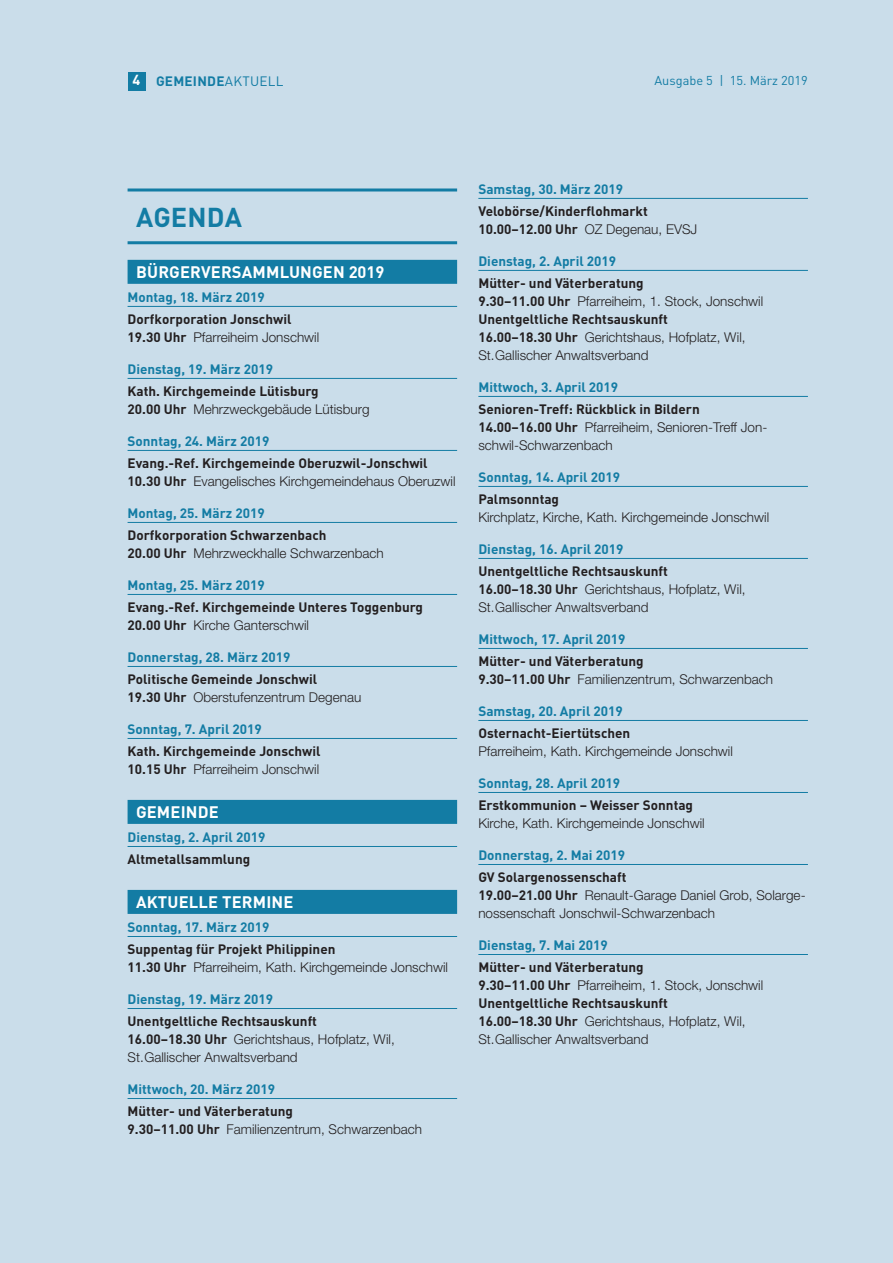
<style>
.page{position:relative;width:893px;height:1263px;background:#caddea}
.page>*{position:absolute;margin:0;border:0;box-sizing:border-box;transform-origin:0 0}
.t1{font:700 27px "DIN Pro";letter-spacing:.01em;color:#137ca4}
.t2{font:700 16.5px "DIN Pro";letter-spacing:.01em;color:#fff}
.t3{font:300 13.5px/18px "Helvetica Neue LT Std";color:#231f20}
.t4{font:700 13.5px/18px "DIN Pro";color:#231f20}
.t5{font:700 13.5px "DIN Pro";color:#137ca4}
.t6{font:700 13.5px "DIN Pro";letter-spacing:.02em;color:#137ca4}
.t7{font:12.75px "DIN Pro";color:#137ca4}
.s1{font-size:14.4px;color:#fff}
.s2{font-weight:400}
.s3{font-family:"DIN Pro";font-weight:700}
.s4{font-family:"Helvetica Neue LT Std";font-weight:300}
</style>
<div class="page">
<hr style="left:128px;top:188px;width:329px;height:3px;background:#137ca4">
<hr style="left:128px;top:241px;width:329px;height:3px;background:#137ca4">
<div style="left:128px;top:260px;width:329px;height:24px;background:#137ca4"></div>
<hr style="left:128px;top:306px;width:329px;height:1px;background:#137ca4">
<hr style="left:128px;top:378px;width:329px;height:1px;background:#137ca4">
<hr style="left:128px;top:450px;width:329px;height:1px;background:#137ca4">
<hr style="left:128px;top:522px;width:329px;height:1px;background:#137ca4">
<hr style="left:128px;top:594px;width:329px;height:1px;background:#137ca4">
<hr style="left:128px;top:666px;width:329px;height:1px;background:#137ca4">
<hr style="left:128px;top:738px;width:329px;height:1px;background:#137ca4">
<div style="left:128px;top:800px;width:329px;height:24px;background:#137ca4"></div>
<hr style="left:128px;top:846px;width:329px;height:1px;background:#137ca4">
<div style="left:128px;top:890px;width:329px;height:24px;background:#137ca4"></div>
<hr style="left:128px;top:936px;width:329px;height:1px;background:#137ca4">
<hr style="left:128px;top:1008px;width:329px;height:1px;background:#137ca4">
<hr style="left:128px;top:1098px;width:329px;height:1px;background:#137ca4">
<hr style="left:478px;top:198px;width:330px;height:1px;background:#137ca4">
<hr style="left:478px;top:270px;width:330px;height:1px;background:#137ca4">
<hr style="left:478px;top:396px;width:330px;height:1px;background:#137ca4">
<hr style="left:478px;top:486px;width:330px;height:1px;background:#137ca4">
<hr style="left:478px;top:558px;width:330px;height:1px;background:#137ca4">
<hr style="left:478px;top:648px;width:330px;height:1px;background:#137ca4">
<hr style="left:478px;top:720px;width:330px;height:1px;background:#137ca4">
<hr style="left:478px;top:792px;width:330px;height:1px;background:#137ca4">
<hr style="left:478px;top:864px;width:330px;height:1px;background:#137ca4">
<hr style="left:478px;top:954px;width:330px;height:1px;background:#137ca4">
<div style="left:128px;top:72px;width:17px;height:18px;background:#137ca4"></div>
<p class="t6" style="left:133px;top:71px;width:153px"><span class="s1">4</span> GEMEINDE<span class="s2">AKTUELL</span></p>
<p class="t7" style="left:654px;top:72px;width:155px">Ausgabe 5 | 15. März 2019</p>
<h1 class="t1" style="left:136px;top:198px;width:107px">AGENDA</h1>
<p class="t2" style="left:136px;top:261px;width:250px">BÜRGERVERSAMMLUNGEN 2019</p>
<p class="t5" style="left:128px;top:287px;width:139px">Montag, 18. März 2019</p>
<p class="t4" style="left:128px;top:310px;width:165px">Dorfkorporation Jonschwil</p>
<p class="t3" style="left:128px;top:328px;width:193px"><span class="s3">19.30 Uhr</span> Pfarreiheim Jonschwil</p>
<p class="t5" style="left:128px;top:359px;width:147px">Dienstag, 19. März 2019</p>
<p class="t4" style="left:128px;top:382px;width:193px">Kath. Kirchgemeinde Lütisburg</p>
<p class="t3" style="left:128px;top:400px;width:243px"><span class="s3">20.00 Uhr</span> Mehrzweckgebäude Lütisburg</p>
<p class="t5" style="left:128px;top:431px;width:143px">Sonntag, 24. März 2019</p>
<p class="t4" style="left:128px;top:454px;width:302px">Evang.-Ref. Kirchgemeinde Oberuzwil-Jonschwil</p>
<p class="t3" style="left:128px;top:472px;width:329px"><span class="s3">10.30 Uhr</span> Evangelisches Kirchgemeindehaus Oberuzwil</p>
<p class="t5" style="left:128px;top:503px;width:139px">Montag, 25. März 2019</p>
<p class="t4" style="left:128px;top:526px;width:200px">Dorfkorporation Schwarzenbach</p>
<p class="t3" style="left:128px;top:544px;width:258px"><span class="s3">20.00 Uhr</span> Mehrzweckhalle Schwarzenbach</p>
<p class="t5" style="left:128px;top:575px;width:139px">Montag, 25. März 2019</p>
<p class="t4" style="left:128px;top:598px;width:297px">Evang.-Ref. Kirchgemeinde Unteres Toggenburg</p>
<p class="t3" style="left:128px;top:616px;width:183px"><span class="s3">20.00 Uhr</span> Kirche Ganterschwil</p>
<p class="t5" style="left:128px;top:647px;width:164px">Donnerstag, 28. März 2019</p>
<p class="t4" style="left:128px;top:670px;width:191px">Politische Gemeinde Jonschwil</p>
<p class="t3" style="left:128px;top:688px;width:235px"><span class="s3">19.30 Uhr</span> Oberstufenzentrum Degenau</p>
<p class="t5" style="left:128px;top:719px;width:136px">Sonntag, 7. April 2019</p>
<p class="t4" style="left:128px;top:742px;width:195px">Kath. Kirchgemeinde Jonschwil</p>
<p class="t3" style="left:128px;top:760px;width:193px"><span class="s3">10.15 Uhr</span> Pfarreiheim Jonschwil</p>
<p class="t2" style="left:136px;top:801px;width:84px">GEMEINDE</p>
<p class="t5" style="left:128px;top:827px;width:139px">Dienstag, 2. April 2019</p>
<p class="t4" style="left:128px;top:850px;width:124px">Altmetallsammlung</p>
<p class="t2" style="left:136px;top:891px;width:159px">AKTUELLE TERMINE</p>
<p class="t5" style="left:128px;top:917px;width:143px">Sonntag, 17. März 2019</p>
<p class="t4" style="left:128px;top:940px;width:209px">Suppentag für Projekt Philippinen</p>
<p class="t3" style="left:128px;top:958px;width:322px"><span class="s3">11.30 Uhr</span> Pfarreiheim, Kath. Kirchgemeinde Jonschwil</p>
<p class="t5" style="left:128px;top:989px;width:147px">Dienstag, 19. März 2019</p>
<p class="t4" style="left:128px;top:1012px;width:191px">Unentgeltliche Rechtsauskunft</p>
<p class="t3" style="left:128px;top:1030px;width:269px"><span class="s3">16.00–18.30 Uhr</span> Gerichtshaus, Hofplatz, Wil,<br>St.Gallischer Anwaltsverband</p>
<p class="t5" style="left:128px;top:1079px;width:149px">Mittwoch, 20. März 2019</p>
<p class="t4" style="left:128px;top:1102px;width:167px">Mütter- und Väterberatung</p>
<p class="t3" style="left:128px;top:1120px;width:296px"><span class="s3">9.30–11.00 Uhr</span> Familienzentrum, Schwarzenbach</p>
<p class="t5" style="left:478px;top:179px;width:146px">Samstag, 30. März 2019</p>
<p class="t4" style="left:478px;top:202px;width:220px">Velobörse/Kinderflohmarkt<br>10.00–12.00 Uhr <span class="s4">OZ Degenau, EVSJ</span></p>
<p class="t5" style="left:478px;top:251px;width:139px">Dienstag, 2. April 2019</p>
<p class="t4" style="left:478px;top:274px;width:167px">Mütter- und Väterberatung</p>
<p class="t3" style="left:478px;top:292px;width:286px"><span class="s3">9.30–11.00 Uhr</span> Pfarreiheim, 1. Stock, Jonschwil</p>
<p class="t4" style="left:478px;top:310px;width:191px">Unentgeltliche Rechtsauskunft</p>
<p class="t3" style="left:478px;top:328px;width:269px"><span class="s3">16.00–18.30 Uhr</span> Gerichtshaus, Hofplatz, Wil,<br>St.Gallischer Anwaltsverband</p>
<p class="t5" style="left:478px;top:377px;width:141px">Mittwoch, 3. April 2019</p>
<p class="t4" style="left:478px;top:400px;width:223px">Senioren-Treff: Rückblick in Bildern</p>
<p class="t3" style="left:478px;top:418px;width:290px"><span class="s3">14.00–16.00 Uhr</span> Pfarreiheim, Senioren-Treff Jon&shy;schwil-Schwarzenbach</p>
<p class="t5" style="left:478px;top:467px;width:143px">Sonntag, 14. April 2019</p>
<p class="t4" style="left:478px;top:490px;width:82px">Palmsonntag</p>
<p class="t3" style="left:478px;top:508px;width:292px">Kirchplatz, Kirche, Kath. Kirchgemeinde Jonschwil</p>
<p class="t5" style="left:478px;top:539px;width:147px">Dienstag, 16. April 2019</p>
<p class="t4" style="left:478px;top:562px;width:191px">Unentgeltliche Rechtsauskunft</p>
<p class="t3" style="left:478px;top:580px;width:269px"><span class="s3">16.00–18.30 Uhr</span> Gerichtshaus, Hofplatz, Wil,<br>St.Gallischer Anwaltsverband</p>
<p class="t5" style="left:478px;top:629px;width:149px">Mittwoch, 17. April 2019</p>
<p class="t4" style="left:478px;top:652px;width:167px">Mütter- und Väterberatung</p>
<p class="t3" style="left:478px;top:670px;width:296px"><span class="s3">9.30–11.00 Uhr</span> Familienzentrum, Schwarzenbach</p>
<p class="t5" style="left:478px;top:701px;width:146px">Samstag, 20. April 2019</p>
<p class="t4" style="left:478px;top:724px;width:153px">Osternacht-Eiertütschen</p>
<p class="t3" style="left:478px;top:742px;width:256px">Pfarreiheim, Kath. Kirchgemeinde Jonschwil</p>
<p class="t5" style="left:478px;top:773px;width:143px">Sonntag, 28. April 2019</p>
<p class="t4" style="left:478px;top:796px;width:216px">Erstkommunion – Weisser Sonntag</p>
<p class="t3" style="left:478px;top:814px;width:228px">Kirche, Kath. Kirchgemeinde Jonschwil</p>
<p class="t5" style="left:478px;top:845px;width:148px">Donnerstag, 2. Mai 2019</p>
<p class="t4" style="left:478px;top:868px;width:150px">GV Solargenossenschaft</p>
<p class="t3" style="left:478px;top:886px;width:329px"><span class="s3">19.00–21.00 Uhr</span> Renault-Garage Daniel Grob, Solarge&shy;nossenschaft Jonschwil-Schwarzenbach</p>
<p class="t5" style="left:478px;top:935px;width:131px">Dienstag, 7. Mai 2019</p>
<p class="t4" style="left:478px;top:958px;width:167px">Mütter- und Väterberatung</p>
<p class="t3" style="left:478px;top:976px;width:286px"><span class="s3">9.30–11.00 Uhr</span> Pfarreiheim, 1. Stock, Jonschwil</p>
<p class="t4" style="left:478px;top:994px;width:191px">Unentgeltliche Rechtsauskunft</p>
<p class="t3" style="left:478px;top:1012px;width:269px"><span class="s3">16.00–18.30 Uhr</span> Gerichtshaus, Hofplatz, Wil,<br>St.Gallischer Anwaltsverband</p>
</div>
